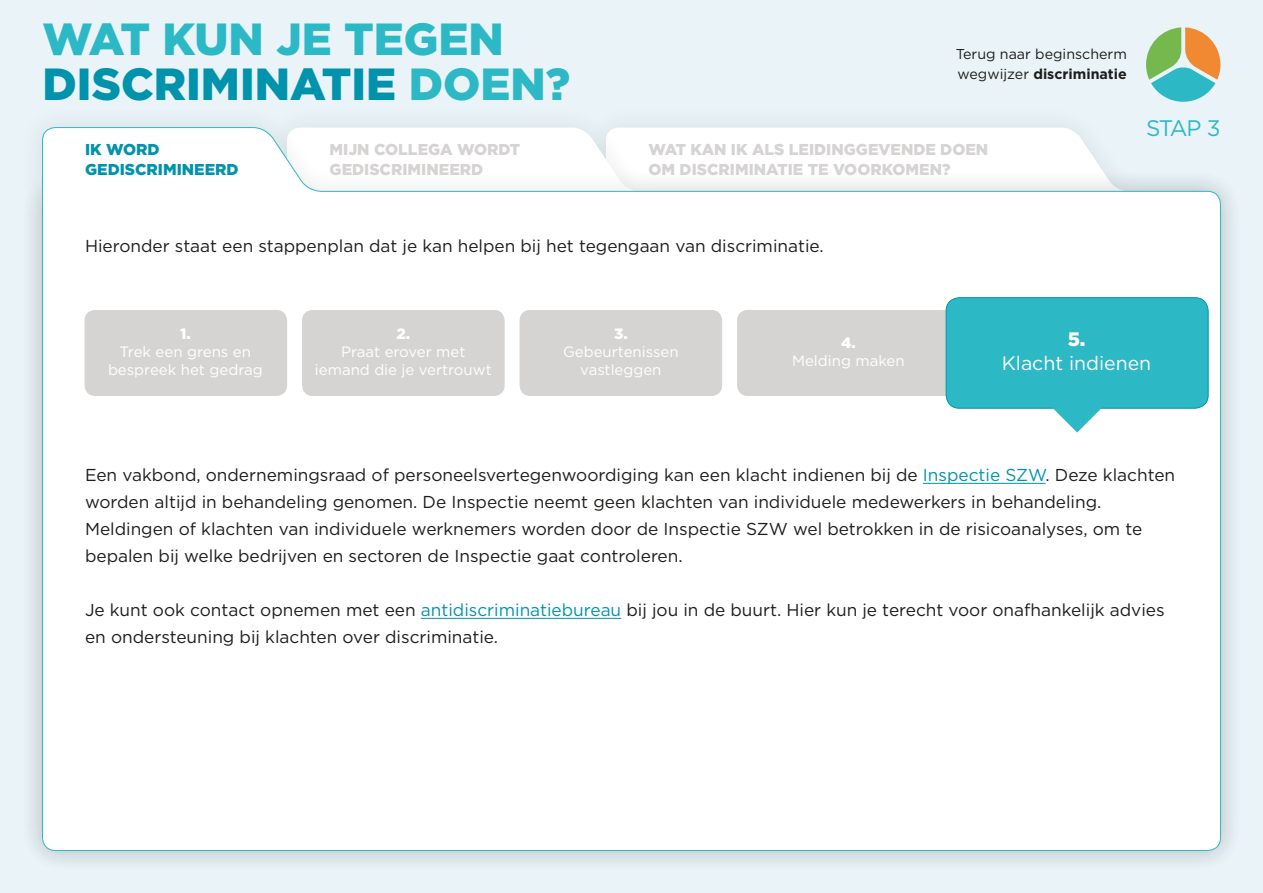
<style>
.page{position:relative;width:1263px;height:893px;background:#eaf4f8}
.page>*{position:absolute;margin:0;border:0;box-sizing:border-box;transform-origin:0 0}
.t1{font:900 45px/45px "Gotham";color:#2db8c5}
.t2{font:22.5px "Gotham";color:#2db8c5}
.t3{font:19.5px "Gotham";color:#fff}
.t4{font:900 19.5px "Gotham";color:#fff}
.t5{font:17.25px/27px "Gotham";color:#1d1d1b}
.t6{font:900 15.75px/19.5px "Gotham";color:#d6d3d3}
.t7{font:900 15.75px/19.5px "Gotham";color:#0093ab}
.t8{font:15px/18px "Gotham";color:#fff;text-align:center}
.t9{font:900 15px "Gotham";color:#fff}
.t10{font:14.25px/19.5px "Gotham";color:#1d1d1b}
.s1{color:#0093ab}
.s2{font-weight:700}
</style>
<div class="page">
<div style="left:18px;top:103px;width:1227px;height:772px;background:#1d1d1b;opacity:.1"></div>
<div style="left:42px;top:127px;width:1179px;height:724px;background:#fff"></div>
<svg style="left:1146px;top:27px;width:74px;height:75px"></svg>
<hr style="left:923px;top:483px;width:122px;height:1px;background:#0093ab">
<hr style="left:421px;top:618px;width:200px;height:1px;background:#0093ab">
<div style="left:85px;top:310px;width:202px;height:85px;background:#d6d3d3;border-radius:10px"></div>
<div style="left:85px;top:310px;width:202px;height:86px;border:1px solid #d6d3d3;border-radius:10px"></div>
<div style="left:303px;top:310px;width:201px;height:85px;background:#d6d3d3;border-radius:10px"></div>
<div style="left:302px;top:310px;width:202px;height:86px;border:1px solid #d6d3d3;border-radius:10px"></div>
<div style="left:520px;top:310px;width:202px;height:85px;background:#d6d3d3;border-radius:10px"></div>
<div style="left:520px;top:310px;width:202px;height:86px;border:1px solid #d6d3d3;border-radius:10px"></div>
<div style="left:738px;top:310px;width:222px;height:85px;background:#d6d3d3;border-radius:10px"></div>
<div style="left:737px;top:310px;width:224px;height:86px;border:1px solid #d6d3d3;border-radius:10px"></div>
<div style="left:946px;top:298px;width:262px;height:110px;background:#2db8c5;border-radius:13px"></div>
<div style="left:946px;top:297px;width:262px;height:112px;border:1px solid #0093ab;border-radius:13px"></div>
<svg style="left:1048px;top:407px;width:58px;height:26px;background:#a1dfe5"></svg>
<h1 class="t1" style="left:43px;top:16px;width:529px">WAT KUN JE TEGEN<br><span class="s1">DISCRIMINATIE</span> DOEN?</h1>
<p class="t10" style="left:956px;top:44px;width:173px">Terug naar beginscherm wegwijzer <span class="s2">discriminatie</span></p>
<p class="t7" style="left:85px;top:140px;width:155px">IK WORD<br>GEDISCRIMINEERD</p>
<p class="t6" style="left:648px;top:140px;width:341px">WAT KAN IK ALS LEIDINGGEVENDE DOEN<br>OM DISCRIMINATIE TE VOORKOMEN?</p>
<p class="t6" style="left:330px;top:140px;width:192px">MIJN COLLEGA WORDT<br>GEDISCRIMINEERD</p>
<h2 class="t2" style="left:1146px;top:116px;width:76px">STAP 3</h2>
<p class="t5" style="left:85px;top:232px;width:740px">Hieronder staat een stappenplan dat je kan helpen bij het tegengaan van discriminatie.</p>
<p class="t9" style="left:180px;top:325px;width:12px">1.</p>
<p class="t8" style="left:108px;top:342px;width:156px">Trek een grens en bespreek het gedrag</p>
<p class="t9" style="left:396px;top:325px;width:15px">2.</p>
<p class="t8" style="left:315px;top:342px;width:178px">Praat erover met iemand die je vertrouwt</p>
<p class="t9" style="left:614px;top:325px;width:15px">3.</p>
<p class="t8" style="left:563px;top:342px;width:117px">Gebeurtenissen vastleggen</p>
<p class="t9" style="left:841px;top:334px;width:16px">4.</p>
<p class="t8" style="left:792px;top:351px;width:114px">Melding maken</p>
<p class="t4" style="left:1068px;top:328px;width:19px">5.</p>
<p class="t3" style="left:1002px;top:352px;width:151px">Klacht indienen</p>
<p class="t5" style="left:85px;top:461px;width:1092px">Een vakbond, ondernemingsraad of personeelsvertegenwoordiging kan een klacht indienen bij de <span class="s1">Inspectie SZW</span>. Deze klachten worden altijd in behandeling genomen. De Inspectie neemt geen klachten van individuele medewerkers in behandeling.<br>Meldingen of klachten van individuele werknemers worden door de Inspectie SZW wel betrokken in de risicoanalyses, om te bepalen bij welke bedrijven en sectoren de Inspectie gaat controleren.</p>
<p class="t5" style="left:85px;top:596px;width:1081px">Je kunt ook contact opnemen met een <span class="s1">antidiscriminatiebureau</span> bij jou in de buurt. Hier kun je terecht voor onafhankelijk advies en ondersteuning bij klachten over discriminatie.</p>
</div>
